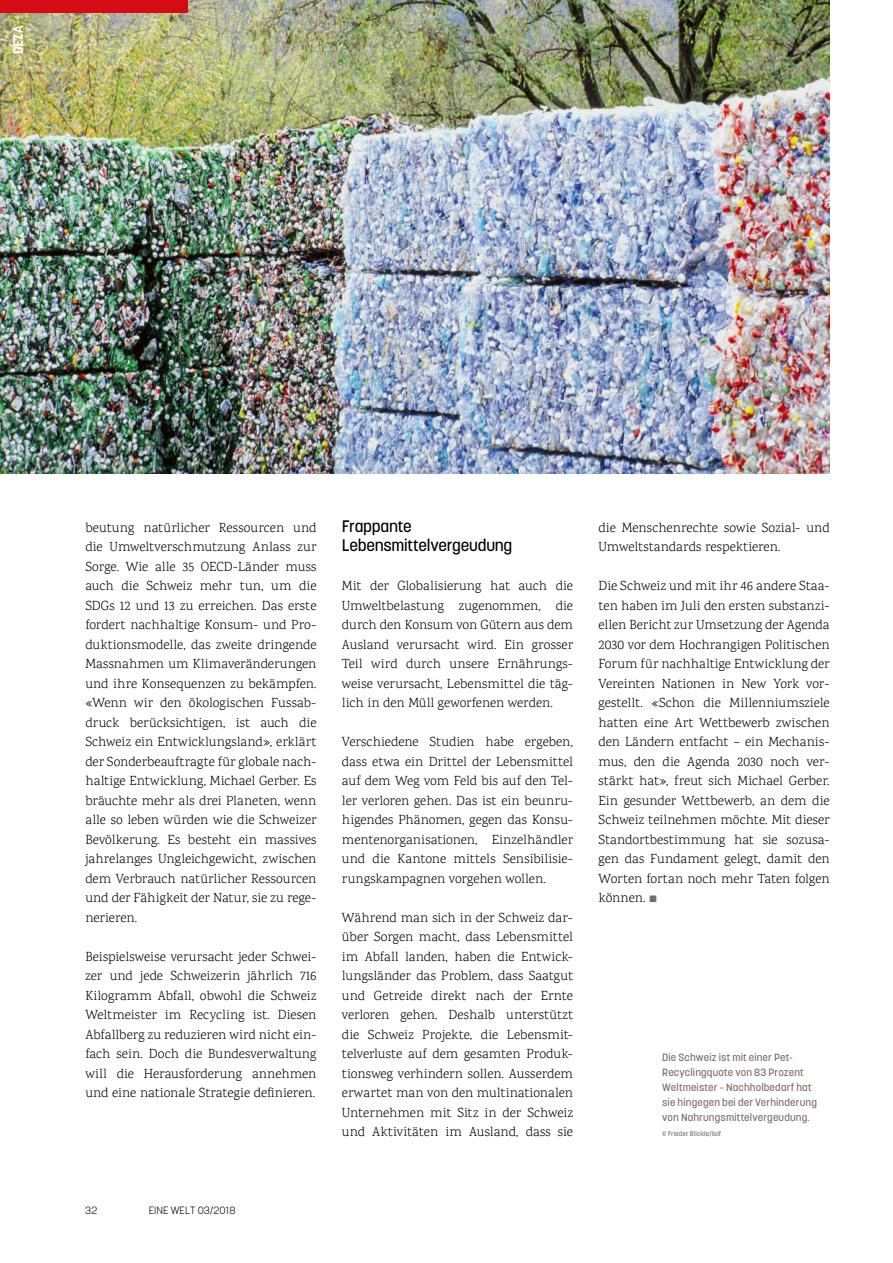
<style>
.page{position:relative;width:893px;height:1263px;background:#fff}
.page>*{position:absolute;margin:0;border:0;box-sizing:border-box;transform-origin:0 0}
.t1{font:500 16.5px/19.5px "Korolev";letter-spacing:-.015em;color:#000}
.t2{font:300 13.5px/19.5px "Karma";color:#000;text-align:justify}
.t3{font:700 13.5px "Korolev";color:#fff}
.t4{font:500 10.5px/15px "Korolev";letter-spacing:.015em;color:#776c60}
.t5{font:300 10.5px "Korolev";color:#000}
.t6{font:500 6.75px "Korolev";letter-spacing:.015em;color:#776c60}
</style>
<div class="page">
<img style="left:0;top:0;width:830px;height:473px">
<div style="left:0;top:0;width:188px;height:13px;background:#d50c14"></div>
<p class="t3" style="left:10px;top:54px;width:30px;rotate:-90deg">DEZA</p>
<p class="t2" style="left:85px;top:519px;width:233px">beutung natürlicher Ressourcen und die Umweltverschmutzung Anlass zur Sorge. Wie alle 35 OECD-Länder muss auch die Schweiz mehr tun, um die SDGs 12 und 13 zu erreichen. Das erste fordert nachhaltige Konsum- und Pro&shy;duktionsmodelle, das zweite dringende Massnahmen um Klimaveränderungen und ihre Konsequenzen zu bekämpfen. «Wenn wir den ökologischen Fussab&shy;druck berücksichtigen, ist auch die Schweiz ein Entwicklungsland», erklärt der Sonderbeauftragte für globale nach&shy;haltige Entwicklung, Michael Gerber. Es bräuchte mehr als drei Planeten, wenn alle so leben würden wie die Schweizer Bevölkerung. Es besteht ein massives jahrelanges Ungleichgewicht, zwischen dem Verbrauch natürlicher Ressourcen und der Fähigkeit der Natur, sie zu rege&shy;nerieren.</p>
<p class="t2" style="left:85px;top:948px;width:233px">Beispielsweise verursacht jeder Schwei&shy;zer und jede Schweizerin jährlich 716<br>Kilogramm Abfall, obwohl die Schweiz Weltmeister im Recycling ist. Diesen Abfallberg zu reduzieren wird nicht ein&shy;fach sein. Doch die Bundesverwaltung will die Herausforderung annehmen und eine nationale Strategie definieren.</p>
<p class="t1" style="left:342px;top:516px;width:172px">Frappante<br>Lebensmittelvergeudung</p>
<p class="t2" style="left:342px;top:577px;width:233px">Mit der Globalisierung hat auch die Umweltbelastung zugenommen, die durch den Konsum von Gütern aus dem Ausland verursacht wird. Ein grosser Teil wird durch unsere Ernährungs&shy;weise verursacht, Lebensmittel die täg&shy;lich in den Müll geworfenen werden.</p>
<p class="t2" style="left:342px;top:733px;width:233px">Verschiedene Studien habe ergeben, dass etwa ein Drittel der Lebensmittel auf dem Weg vom Feld bis auf den Tel&shy;ler verloren gehen. Das ist ein beunru&shy;higendes Phänomen, gegen das Konsu&shy;mentenorganisationen, Einzelhändler und die Kantone mittels Sensibilisie&shy;rungskampagnen vorgehen wollen.</p>
<p class="t2" style="left:342px;top:909px;width:233px">Während man sich in der Schweiz dar&shy;über Sorgen macht, dass Lebensmittel im Abfall landen, haben die Entwick&shy;lungsländer das Problem, dass Saatgut und Getreide direkt nach der Ernte verloren gehen. Deshalb unterstützt die Schweiz Projekte, die Lebensmit&shy;telverluste auf dem gesamten Produk&shy;tionsweg verhindern sollen. Ausserdem erwartet man von den multinationalen Unternehmen mit Sitz in der Schweiz und Aktivitäten im Ausland, dass sie</p>
<p class="t2" style="left:598px;top:519px;width:233px">die Menschenrechte sowie Sozial- und<br>Umweltstandards respektieren.</p>
<p class="t2" style="left:598px;top:577px;width:233px">Die Schweiz und mit ihr 46 andere Staa&shy;ten haben im Juli den ersten substanzi&shy;ellen Bericht zur Umsetzung der Agenda 2030 vor dem Hochrangigen Politischen Forum für nachhaltige Entwicklung der Vereinten Nationen in New York vor&shy;gestellt. «Schon die Millenniumsziele hatten eine Art Wettbewerb zwischen den Ländern entfacht – ein Mechanis&shy;mus, den die Agenda 2030 noch ver&shy;stärkt hat», freut sich Michael Gerber.<br>Ein gesunder Wettbewerb, an dem die Schweiz teilnehmen möchte. Mit dieser Standortbestimmung hat sie sozusa&shy;gen das Fundament gelegt, damit den Worten fortan noch mehr Taten folgen können.</p>
<p class="t4" style="left:662px;top:1050px;width:156px">Die Schweiz ist mit einer Pet-<br>Recyclingquote von 83 Prozent<br>Weltmeister – Nachholbedarf hat sie hingegen bei der Verhinderung von Nahrungsmittelvergeudung.</p>
<p class="t6" style="left:662px;top:1129px;width:61px">© Frieder Blickle/laif</p>
<p class="t5" style="left:85px;top:1204px;width:14px">32</p>
<p class="t5" style="left:149px;top:1204px;width:88px">EINE WELT 03/2018</p>
</div>
